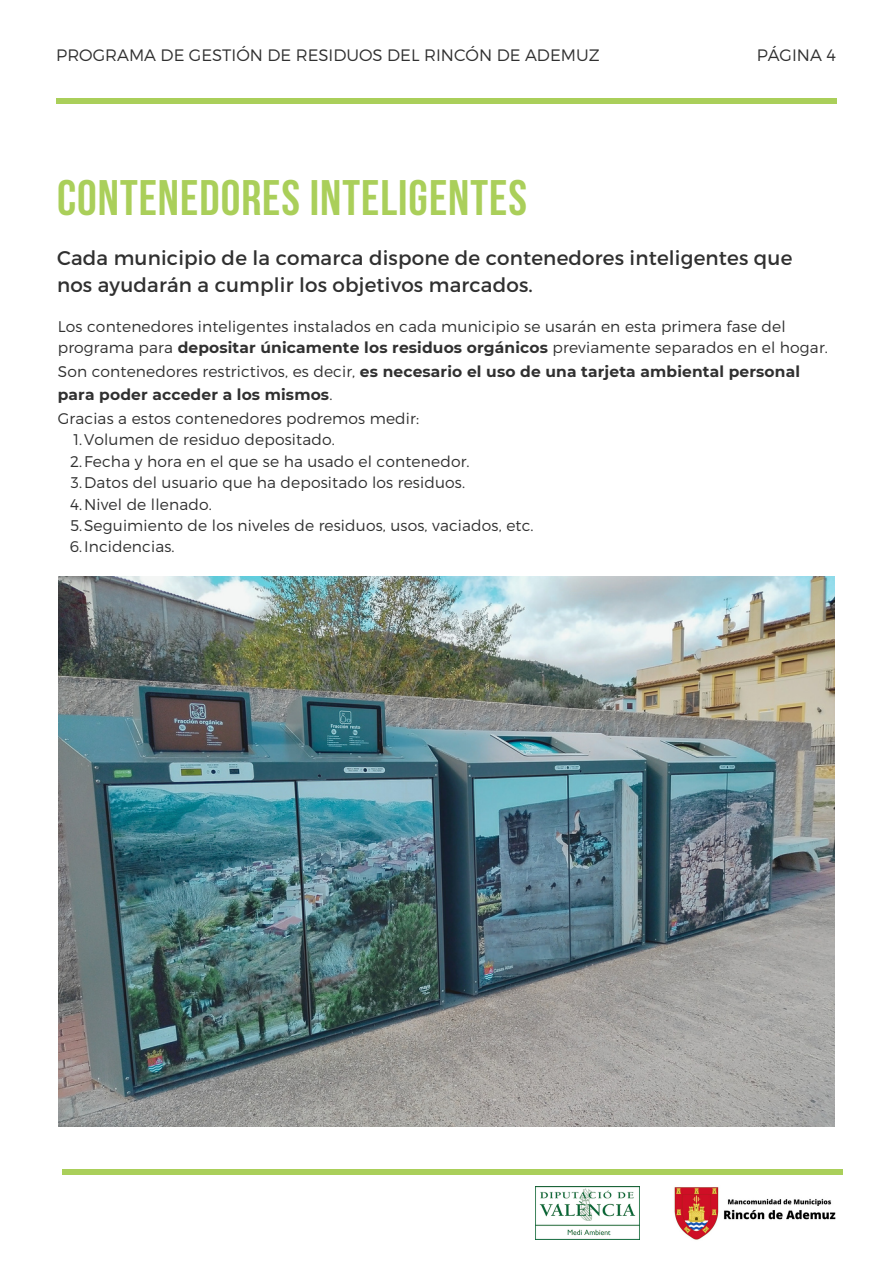
<style>
.page{position:relative;width:893px;height:1264px;background:#fff}
.page>*{position:absolute;margin:0;border:0;box-sizing:border-box;transform-origin:0 0}
.t1{font:700 49.65px "Bebas Neue";letter-spacing:.02em;color:#aacf5a}
.t2{font:19.8px/27px "Montserrat";letter-spacing:.01em;color:#303030}
.t3{font:300 16.5px "Montserrat";color:#303030}
.t4{font:300 15.45px/21.3px "Montserrat";letter-spacing:.01em;color:#303030}
.t5{font:700 15.45px/23.7px "Montserrat";letter-spacing:.01em;color:#303030}
.s1{font-weight:700}
.s2{font-weight:300}
</style>
<div class="page">
<img style="left:58px;top:576px;width:776px;height:550px">
<div style="left:57px;top:98px;width:780px;height:6px;background:#aacf5a"></div>
<div style="left:62px;top:1168px;width:780px;height:6px;background:#aacf5a"></div>
<img style="left:674px;top:1187px;width:162px;height:53px">
<img style="left:535px;top:1186px;width:104px;height:53px">
<p class="t3" style="left:56px;top:44px;width:545px">PROGRAMA DE GESTIÓN DE RESIDUOS DEL RINCÓN DE ADEMUZ</p>
<p class="t3" style="left:756px;top:44px;width:81px">PÁGINA 4</p>
<p class="t1" style="left:57px;top:177px;width:471px">CONTENEDORES INTELIGENTES</p>
<p class="t2" style="left:57px;top:243px;width:736px">Cada municipio de la comarca dispone de contenedores inteligentes que nos ayudarán a cumplir los objetivos marcados.</p>
<p class="t4" style="left:58px;top:315px;width:771px">Los contenedores inteligentes instalados en cada municipio se usarán en esta primera fase del programa para <span class="s1">depositar únicamente los residuos orgánicos</span> previamente separados en el hogar.</p>
<p class="t5" style="left:58px;top:359px;width:743px"><span class="s2">Son contenedores restrictivos, es decir,</span> es necesario el uso de una tarjeta ambiental personal para poder acceder a los mismos<span class="s2">.</span></p>
<p class="t4" style="left:58px;top:407px;width:363px">Gracias a estos contenedores podremos medir:</p>
<p class="t4" style="left:73px;top:428px;width:263px">1.Volumen de residuo depositado.</p>
<p class="t4" style="left:70px;top:450px;width:401px">2.Fecha y hora en el que se ha usado el contenedor.</p>
<p class="t4" style="left:71px;top:471px;width:395px">3.Datos del usuario que ha depositado los residuos.</p>
<p class="t4" style="left:70px;top:492px;width:143px">4.Nivel de llenado.</p>
<p class="t4" style="left:70px;top:514px;width:464px">5.Seguimiento de los niveles de residuos, usos, vaciados, etc.</p>
<p class="t4" style="left:70px;top:535px;width:106px">6.Incidencias.</p>
</div>
